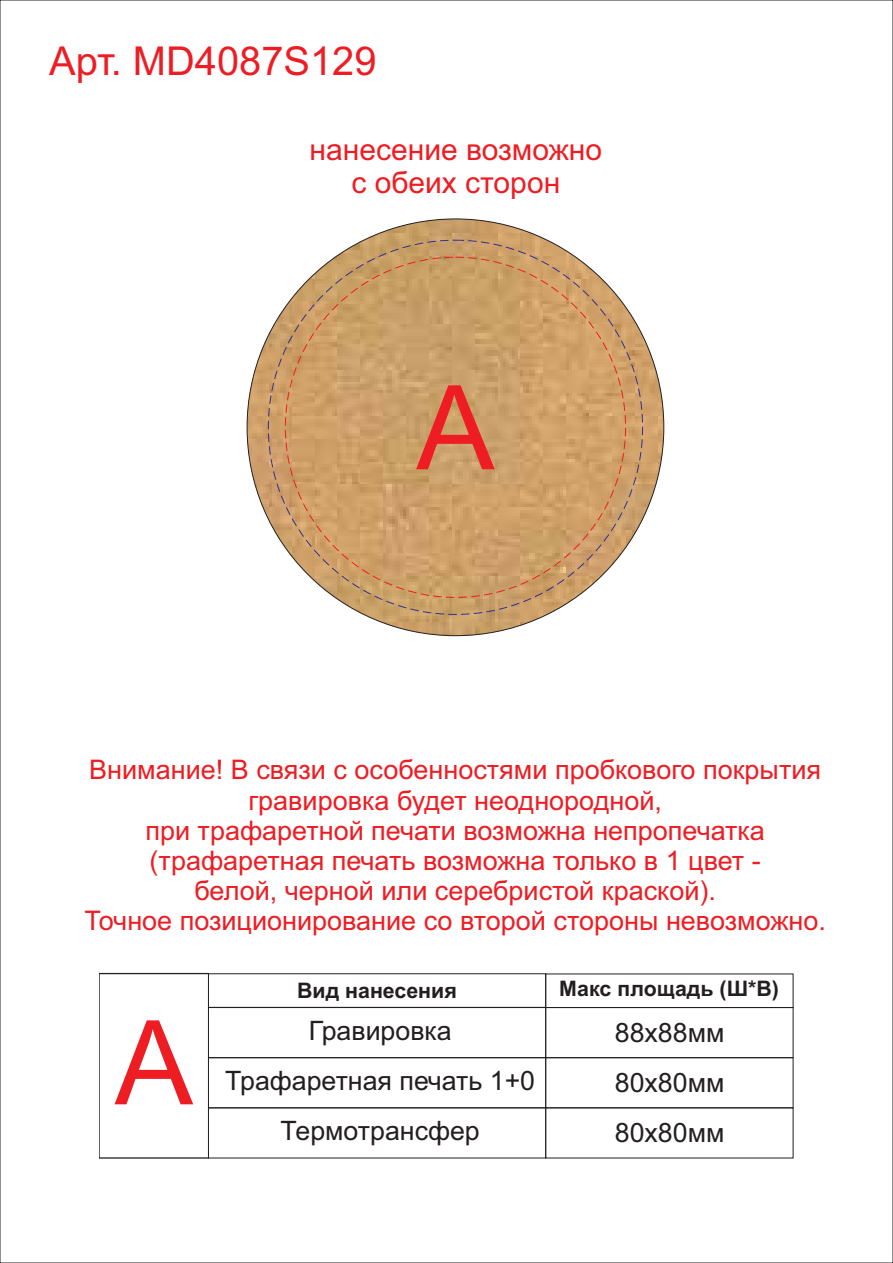
<style>
.page{position:relative;width:893px;height:1263px;background:#fff}
.page>*{position:absolute;margin:0;border:0;box-sizing:border-box;transform-origin:0 0}
.t1{font:117.3px "Arial";color:#ee1d23}
.t2{font:39.75px "Arial";color:#ee1d23}
.t3{font:30px/33.5px "Arial";color:#ee1d23;text-align:center}
.t4{font:27px/30.2px "Arial";color:#ee1d23;text-align:center}
.t5{font:26.7px/50.1px "Arial";color:#231f20;text-align:center}
.t6{font:700 21.45px "Arial";color:#231f20}
</style>
<div class="page">
<svg style="left:247px;top:218px;width:417px;height:418px;background:#ca9e68"></svg>
<div style="left:208px;top:973px;width:338px;height:34px;border:1px solid #231f20"></div>
<div style="left:208px;top:1007px;width:338px;height:51px;border:1px solid #231f20"></div>
<div style="left:208px;top:1057px;width:338px;height:51px;border:1px solid #231f20"></div>
<div style="left:545px;top:1057px;width:248px;height:51px;border:1px solid #231f20"></div>
<div style="left:545px;top:974px;width:248px;height:34px;border:1px solid #231f20"></div>
<div style="left:99px;top:973px;width:110px;height:185px;border:1px solid #231f20"></div>
<h2 class="t2" style="left:49px;top:46px;width:329px">Арт. MD4087S129</h2>
<p class="t3" style="left:310px;top:135px;width:294px">нанесение возможно с обеих сторон</p>
<h1 class="t1" style="left:416px;top:384px;width:80px">А</h1>
<p class="t4" style="left:84px;top:757px;width:743px">Внимание! В связи с особенностями пробкового покрытия гравировка будет неоднородной,<br>при трафаретной печати возможна непропечатка (трафаретная печать возможна только в 1 цвет -<br>белой, черной или серебристой краской).<br>Точное позиционирование со второй стороны невозможно.</p>
<h1 class="t1" style="left:115px;top:1019px;width:80px">А</h1>
<p class="t6" style="left:297px;top:982px;width:161px">Вид нанесения</p>
<p class="t6" style="left:559px;top:981px;width:221px">Макс площадь (Ш*В)</p>
<p class="t5" style="left:225px;top:1007px;width:311px">Гравировка<br>Трафаретная печать 1+0<br>Термотрансфер</p>
<p class="t5" style="left:615px;top:1010px;width:111px;text-align:justify">88х88мм 80х80мм 80х80мм</p>
</div>
